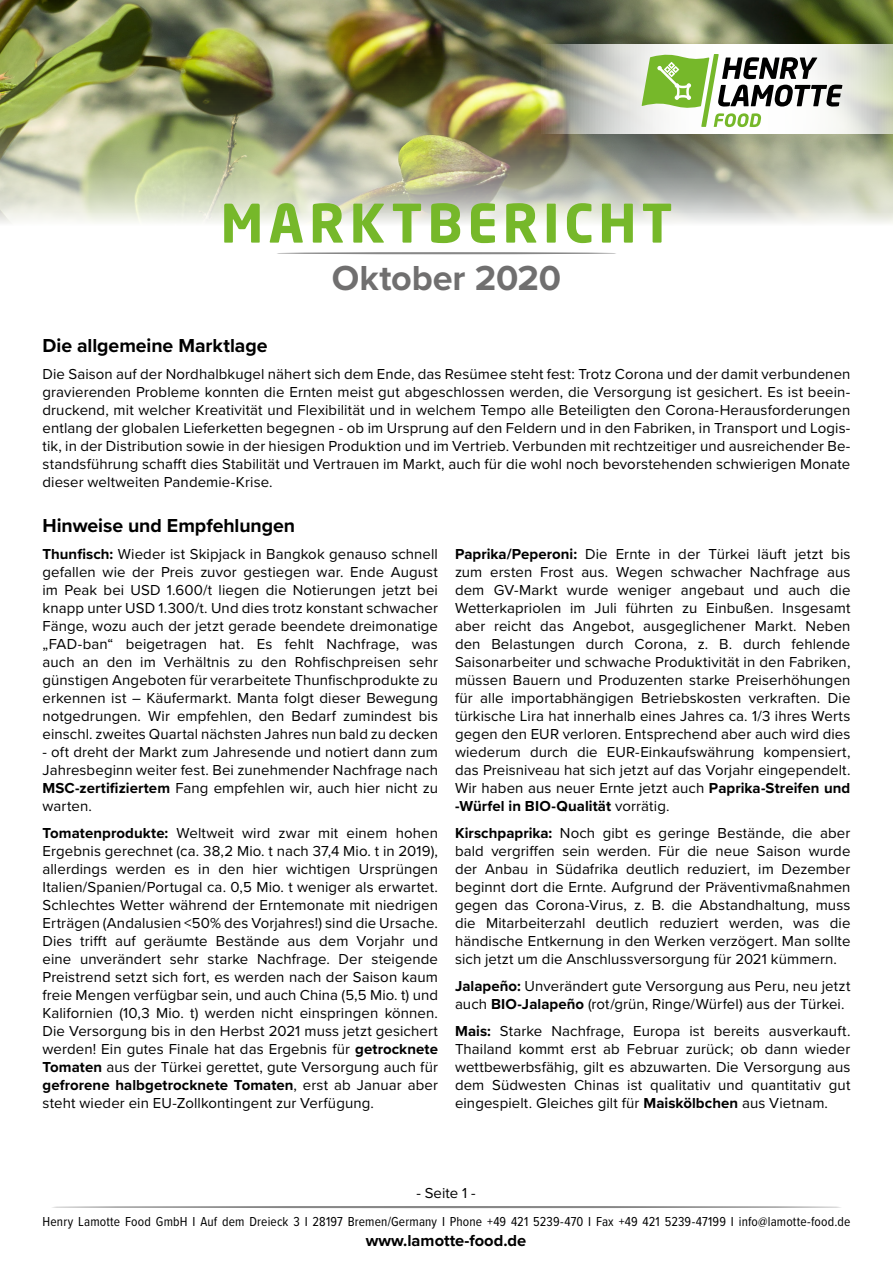
<style>
.page{position:relative;width:893px;height:1263px;background:#fff}
.page>*{position:absolute;margin:0;border:0;box-sizing:border-box;transform-origin:0 0}
.t1{font:700 52.5px "Neo Sans W1 G";letter-spacing:.09em;color:#76b82a}
.t2{font:700 36px "Proxima Nova";letter-spacing:-.005em;color:#706f6f}
.t3{font:700 19.5px "Proxima Nova";letter-spacing:-.005em;color:#000}
.t4{font:700 16.5px "Proxima Nova";color:#000}
.t5{font:15px/18px "Proxima Nova";letter-spacing:.005em;color:#000;text-align:justify}
.t6{font:13.5px "Proxima Nova Cond";letter-spacing:.01em;color:#000}
.s1{font-weight:700}
</style>
<div class="page">
<img style="left:0;top:0;width:893px;height:223px">
<svg style="left:541px;top:44px;width:352px;height:90px"></svg>
<svg style="left:642px;top:50px;width:200px;height:77px"></svg>
<hr style="left:51px;top:1206px;width:791px;height:2px;background:#878787;border-radius:50%">
<hr style="left:276px;top:252px;width:341px;height:2px;background:#878787;border-radius:50%">
<h1 class="t1" style="left:221px;top:189px;width:453px">MARKTBERICHT</h1>
<h2 class="t2" style="left:332px;top:251px;width:231px">Oktober 2020</h2>
<h3 class="t3" style="left:43px;top:331px;width:227px">Die allgemeine Marktlage</h3>
<p class="t5" style="left:43px;top:364px;width:809px">Die Saison auf der Nordhalbkugel nähert sich dem Ende, das Resümee steht fest: Trotz Corona und der damit verbundenen gravierenden Probleme konnten die Ernten meist gut abgeschlossen werden, die Versorgung ist gesichert. Es ist beein&shy;druckend, mit welcher Kreativität und Flexibilität und in welchem Tempo alle Beteiligten den Corona-Herausforderungen entlang der globalen Lieferketten begegnen - ob im Ursprung auf den Feldern und in den Fabriken, in Transport und Logis&shy;tik, in der Distribution sowie in der hiesigen Produktion und im Vertrieb. Verbunden mit rechtzeitiger und ausreichender Be&shy;standsführung schafft dies Stabilität und Vertrauen im Markt, auch für die wohl noch bevorstehenden schwierigen Monate dieser weltweiten Pandemie-Krise.</p>
<h3 class="t3" style="left:43px;top:511px;width:254px">Hinweise und Empfehlungen</h3>
<p class="t5" style="left:43px;top:544px;width:397px"><span class="s1">Thunfisch:</span> Wieder ist Skipjack in Bangkok genauso schnell gefallen wie der Preis zuvor gestiegen war. Ende August im Peak bei USD 1.600/t liegen die Notierungen jetzt bei knapp unter USD 1.300/t. Und dies trotz konstant schwacher Fänge, wozu auch der jetzt gerade beendete dreimonatige „FAD-ban“ beigetragen hat. Es fehlt Nachfrage, was auch an den im Verhältnis zu den Rohfischpreisen sehr günstigen Angeboten für verarbeitete Thunfischprodukte zu erkennen ist – Käufermarkt. Manta folgt dieser Bewegung notgedrungen. Wir empfehlen, den Bedarf zumindest bis einschl. zweites Quartal nächsten Jahres nun bald zu decken</p>
<p class="t5" style="left:43px;top:742px;width:397px">- oft dreht der Markt zum Jahresende und notiert dann zum Jahresbeginn weiter fest. Bei zunehmender Nachfrage nach <span class="s1">MSC-zertifiziertem</span> Fang empfehlen wir, auch hier nicht zu warten.</p>
<p class="t5" style="left:43px;top:823px;width:397px"><span class="s1">Tomatenprodukte:</span> Weltweit wird zwar mit einem hohen Ergebnis gerechnet (ca. 38,2 Mio. t nach 37,4 Mio. t in 2019), allerdings werden es in den hier wichtigen Ursprüngen Italien/Spanien/Portugal ca. 0,5 Mio. t weniger als erwartet.<br>Schlechtes Wetter während der Erntemonate mit niedrigen Erträgen (Andalusien &lt;50% des Vorjahres!) sind die Ursache.<br>Dies trifft auf geräumte Bestände aus dem Vorjahr und eine unverändert sehr starke Nachfrage. Der steigende Preistrend setzt sich fort, es werden nach der Saison kaum freie Mengen verfügbar sein, und auch China (5,5 Mio. t) und Kalifornien (10,3 Mio. t) werden nicht einspringen können.<br>Die Versorgung bis in den Herbst 2021 muss jetzt gesichert werden! Ein gutes Finale hat das Ergebnis für <span class="s1">getrocknete Tomaten</span> aus der Türkei gerettet, gute Versorgung auch für <span class="s1">gefrorene halbgetrocknete Tomaten</span>, erst ab Januar aber steht wieder ein EU-Zollkontingent zur Verfügung.</p>
<p class="t5" style="left:455px;top:544px;width:397px"><span class="s1">Paprika/Peperoni:</span> Die Ernte in der Türkei läuft jetzt bis zum ersten Frost aus. Wegen schwacher Nachfrage aus dem GV-Markt wurde weniger angebaut und auch die Wetterkapriolen im Juli führten zu Einbußen. Insgesamt aber reicht das Angebot, ausgeglichener Markt. Neben den Belastungen durch Corona, z. B. durch fehlende Saisonarbeiter und schwache Produktivität in den Fabriken, müssen Bauern und Produzenten starke Preiserhöhungen für alle importabhängigen Betriebskosten verkraften. Die türkische Lira hat innerhalb eines Jahres ca. 1/3 ihres Werts gegen den EUR verloren. Entsprechend aber auch wird dies wiederum durch die EUR-Einkaufswährung kompensiert, das Preisniveau hat sich jetzt auf das Vorjahr eingependelt.<br>Wir haben aus neuer Ernte jetzt auch <span class="s1">Paprika-Streifen und -Würfel in BIO-Qualität</span> vorrätig.</p>
<p class="t5" style="left:455px;top:823px;width:397px"><span class="s1">Kirschpaprika:</span> Noch gibt es geringe Bestände, die aber bald vergriffen sein werden. Für die neue Saison wurde der Anbau in Südafrika deutlich reduziert, im Dezember beginnt dort die Ernte. Aufgrund der Präventivmaßnahmen gegen das Corona-Virus, z. B. die Abstandhaltung, muss die Mitarbeiterzahl deutlich reduziert werden, was die händische Entkernung in den Werken verzögert. Man sollte sich jetzt um die Anschlussversorgung für 2021 kümmern.</p>
<p class="t5" style="left:455px;top:976px;width:397px"><span class="s1">Jalapeño:</span> Unverändert gute Versorgung aus Peru, neu jetzt auch <span class="s1">BIO-Jalapeño</span> (rot/grün, Ringe/Würfel) aus der Türkei.</p>
<p class="t5" style="left:455px;top:1021px;width:397px"><span class="s1">Mais:</span> Starke Nachfrage, Europa ist bereits ausverkauft.<br>Thailand kommt erst ab Februar zurück; ob dann wieder wettbewerbsfähig, gilt es abzuwarten. Die Versorgung aus dem Südwesten Chinas ist qualitativ und quantitativ gut eingespielt. Gleiches gilt für <span class="s1">Maiskölbchen</span> aus Vietnam.</p>
<p class="t5" style="left:416px;top:1183px;width:61px">- Seite 1 -</p>
<p class="t6" style="left:43px;top:1211px;width:809px">Henry Lamotte Food GmbH I Auf dem Dreieck 3 I 28197 Bremen/Germany I Phone +49 421 5239-470 I Fax +49 421 5239-47199 I info@lamotte-food.de</p>
<p class="t4" style="left:366px;top:1228px;width:162px">www.lamotte-food.de</p>
</div>
